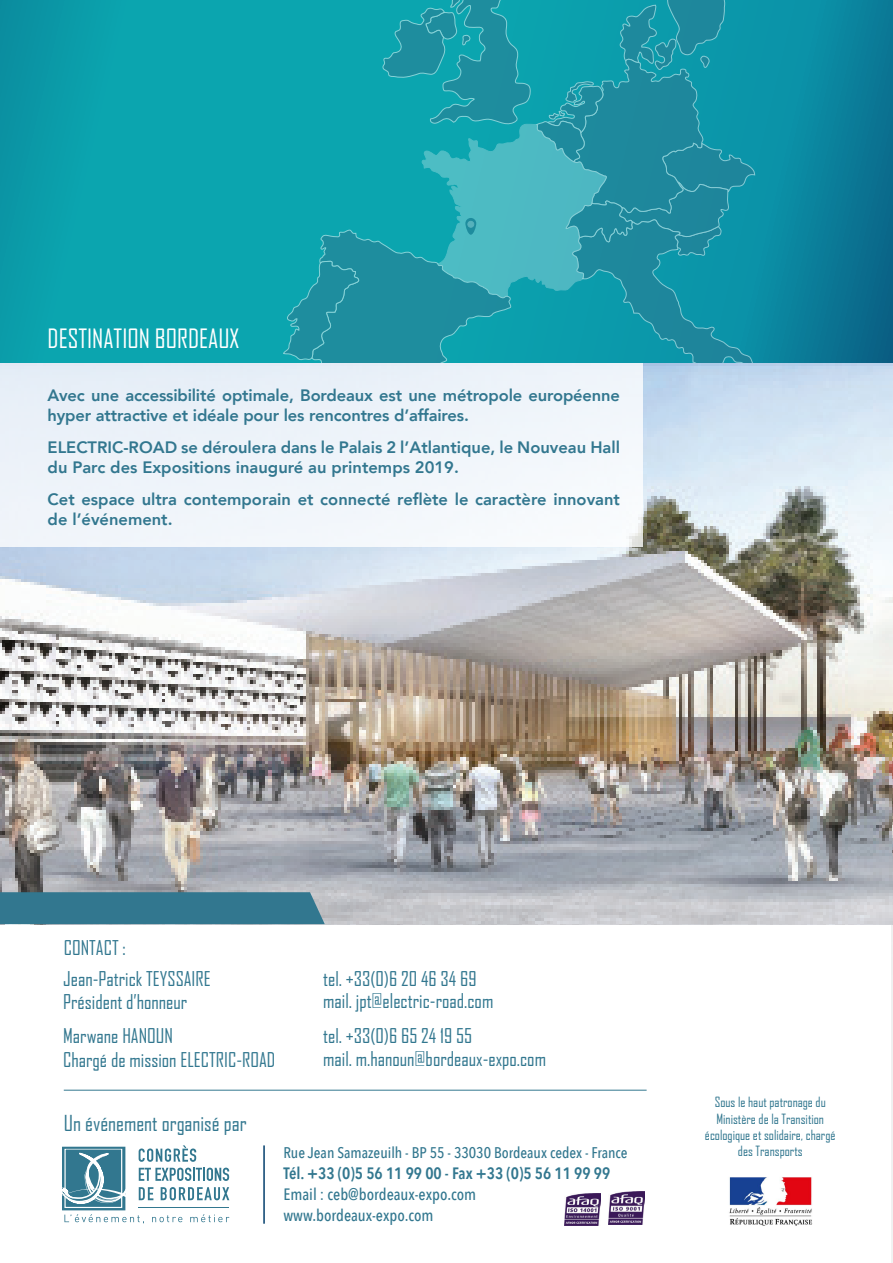
<style>
.page{position:relative;width:893px;height:1263px;background:#fff}
.page>*{position:absolute;margin:0;border:0;box-sizing:border-box;transform-origin:0 0}
.t1{font:25.5px "Agency FB";color:#fff}
.t2{font:21.15px "Agency FB";color:#32778f}
.t3{font:19.5px/22.5px "Agency FB";color:#32778f}
.t4{font:800 16.5px/19.8px "Avenir";color:#32778f}
.t5{font:500 16.5px "Avenir Next Condensed";color:#32778f}
.t6{font:600 16.5px "Avenir Next Condensed";color:#32778f}
.t7{font:500 15.45px "Avenir Next Condensed";color:#32778f}
.t8{font:13.5px/16.2px "Agency FB";color:#32778f;text-align:center}
</style>
<div class="page">
<img style="left:892px;top:924px;width:1px;height:339px">
<svg style="left:0;top:0;width:893px;height:363px;background:#0a97a7"></svg>
<svg style="left:283px;top:0;width:506px;height:363px;background:#1a9baa"></svg>
<img style="left:0;top:363px;width:893px;height:561px">
<div style="left:0;top:363px;width:642px;height:183px;background:#eff4fa"></div>
<div style="left:0;top:892px;width:325px;height:32px;background:#32778f"></div>
<img style="left:729px;top:1177px;width:84px;height:49px">
<img style="left:609px;top:1192px;width:36px;height:33px">
<img style="left:565px;top:1193px;width:35px;height:32px">
<svg style="left:62px;top:1089px;width:167px;height:135px"></svg>
<hr style="left:139px;top:1207px;width:90px;height:1px;background:#32778f">
<hr style="left:263px;top:1145px;width:2px;height:79px;background:#0a4571">
<hr style="left:64px;top:1090px;width:583px;height:1px;background:#32778f">
<p class="t1" style="left:48px;top:323px;width:193px">DESTINATION BORDEAUX</p>
<p class="t4" style="left:48px;top:385px;width:574px">Avec une accessibilité optimale, Bordeaux est une métropole européenne hyper attractive et idéale pour les rencontres d’affaires.</p>
<p class="t4" style="left:48px;top:437px;width:574px">ELECTRIC-ROAD se déroulera dans le Palais 2 l’Atlantique, le Nouveau Hall du Parc des Expositions inauguré au printemps 2019.</p>
<p class="t4" style="left:48px;top:490px;width:574px">Cet espace ultra contemporain et connecté reflète le caractère innovant de l’événement.</p>
<p class="t3" style="left:64px;top:936px;width:64px">CONTACT :</p>
<p class="t3" style="left:63px;top:967px;width:149px">Jean-Patrick TEYSSAIRE</p>
<p class="t3" style="left:63px;top:990px;width:126px">Président d’honneur</p>
<p class="t3" style="left:63px;top:1024px;width:111px">Marwane HANOUN</p>
<p class="t3" style="left:63px;top:1048px;width:214px">Chargé de mission ELECTRIC-ROAD</p>
<p class="t3" style="left:323px;top:967px;width:172px">tel. +33(0)6 20 46 34 69 mail. jpt@electric-road.com</p>
<p class="t3" style="left:323px;top:1024px;width:224px">tel. +33(0)6 65 24 19 55<br>mail. m.hanoun@bordeaux-expo.com</p>
<p class="t2" style="left:64px;top:1110px;width:184px">Un événement organisé par</p>
<p class="t7" style="left:283px;top:1143px;width:346px">Rue Jean Samazeuilh - BP 55 - 33030 Bordeaux cedex - France</p>
<p class="t6" style="left:283px;top:1159px;width:328px">Tél. +33 (0)5 56 11 99 00 - Fax +33 (0)5 56 11 99 99</p>
<p class="t5" style="left:283px;top:1184px;width:194px">Email : ceb@bordeaux-expo.com</p>
<p class="t5" style="left:283px;top:1205px;width:152px">www.bordeaux-expo.com</p>
<p class="t8" style="left:705px;top:1094px;width:132px">Sous le haut patronage du<br>Ministère de la Transition écologique et solidaire, chargé des Transports</p>
</div>
